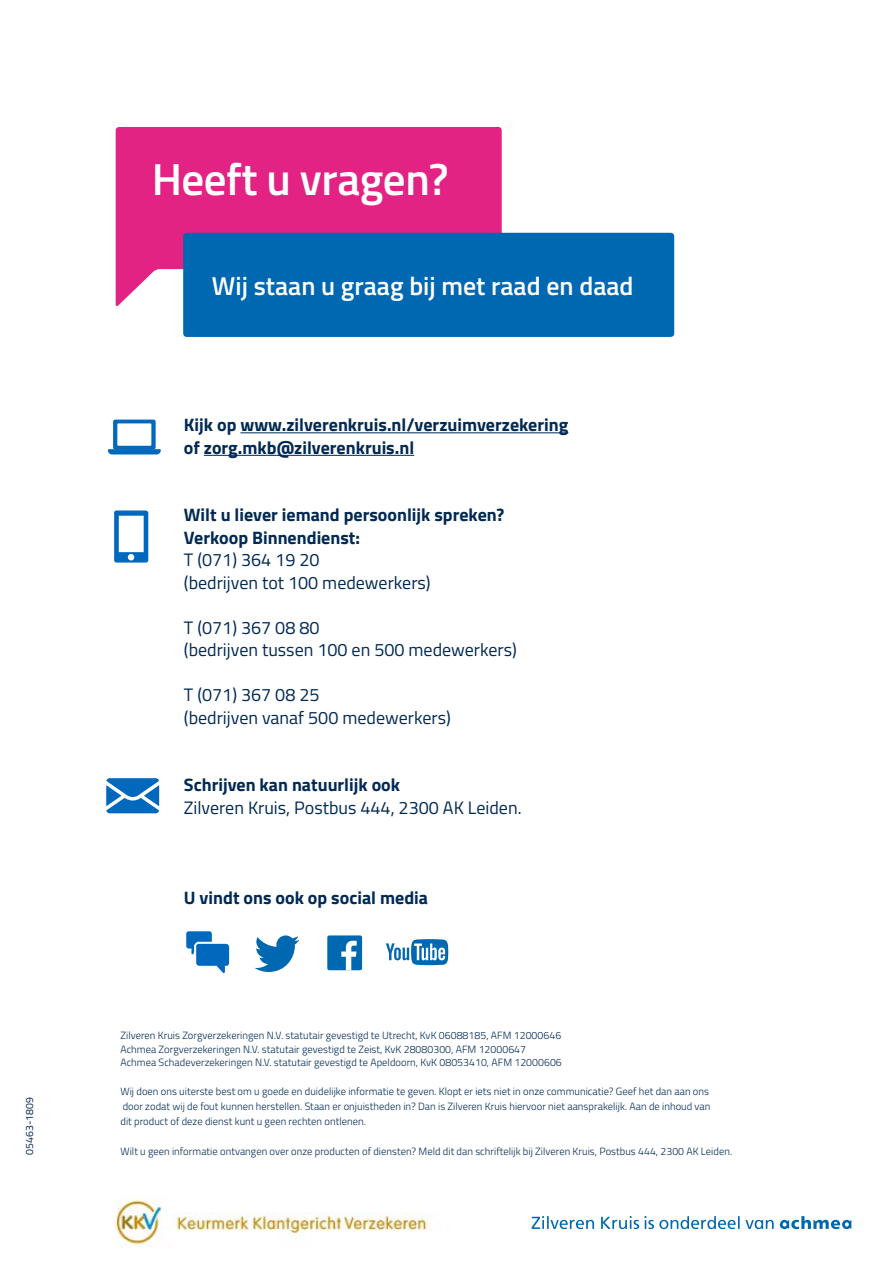
<style>
.page{position:relative;width:893px;height:1263px;background:#fff}
.page>*{position:absolute;margin:0;border:0;box-sizing:border-box;transform-origin:0 0}
.t1{font:600 45px "Titillium Web";letter-spacing:-.01em;color:#fff}
.t2{font:600 25.8px "Titillium Web";color:#fff}
.t3{font:700 18px/22.5px "Titillium Web";color:#002954}
.t4{font:18px/22.5px "Titillium Web";color:#002954}
.t5{font:300 10.5px/13.5px "Titillium Web";letter-spacing:.005em;color:#002954}
.t6{font:10.5px "Titillium Web";color:#002954}
</style>
<div class="page">
<div style="left:116px;top:127px;width:386px;height:179px;background:#e32384"></div>
<div style="left:183px;top:233px;width:491px;height:104px;background:#0068b0;border-radius:3px"></div>
<hr style="left:240px;top:433px;width:328px;height:1px;background:#002954">
<hr style="left:204px;top:455px;width:210px;height:1px;background:#002954">
<svg style="left:108px;top:420px;width:53px;height:34px"></svg>
<svg style="left:114px;top:510px;width:34px;height:53px"></svg>
<svg style="left:106px;top:778px;width:53px;height:35px"></svg>
<svg style="left:186px;top:931px;width:43px;height:43px"></svg>
<svg style="left:254px;top:935px;width:45px;height:37px"></svg>
<div style="left:327px;top:935px;width:35px;height:35px;background:#0068b0;border-radius:2px"></div>
<svg style="left:341px;top:941px;width:16px;height:29px"></svg>
<svg style="left:386px;top:939px;width:62px;height:26px"></svg>
<svg style="left:780px;top:1216px;width:71px;height:13px"></svg>
<svg style="left:746px;top:1220px;width:28px;height:9px"></svg>
<svg style="left:532px;top:1216px;width:62px;height:13px"></svg>
<svg style="left:601px;top:1216px;width:38px;height:13px"></svg>
<svg style="left:645px;top:1216px;width:95px;height:13px"></svg>
<img style="left:115px;top:1196px;width:317px;height:52px">
<p class="t6" style="left:22px;top:1155px;width:59px;rotate:-90deg">05463-1809</p>
<h1 class="t1" style="left:152px;top:145px;width:298px">Heeft u vragen?</h1>
<h2 class="t2" style="left:212px;top:267px;width:423px">Wij staan u graag bij met raad en daad</h2>
<h3 class="t3" style="left:184px;top:413px;width:386px">Kijk op www.zilverenkruis.nl/verzuimverzekering of zorg.mkb@zilverenkruis.nl</h3>
<h3 class="t3" style="left:184px;top:503px;width:322px">Wilt u liever iemand persoonlijk spreken?<br>Verkoop Binnendienst:</h3>
<h3 class="t4" style="left:184px;top:548px;width:248px">T (071) 364 19 20<br>(bedrijven tot 100 medewerkers)</h3>
<h3 class="t4" style="left:184px;top:615px;width:334px">T (071) 367 08 80<br>(bedrijven tussen 100 en 500 medewerkers)</h3>
<h3 class="t4" style="left:184px;top:683px;width:268px">T (071) 367 08 25<br>(bedrijven vanaf 500 medewerkers)</h3>
<h3 class="t3" style="left:184px;top:773px;width:218px">Schrijven kan natuurlijk ook</h3>
<h3 class="t4" style="left:184px;top:795px;width:339px">Zilveren Kruis, Postbus 444, 2300 AK Leiden.</h3>
<h3 class="t3" style="left:184px;top:885px;width:246px">U vindt ons ook op social media</h3>
<p class="t5" style="left:120px;top:1028px;width:443px">Zilveren Kruis Zorgverzekeringen N.V. statutair gevestigd te Utrecht, KvK 06088185, AFM 12000646<br>Achmea Zorgverzekeringen N.V. statutair gevestigd te Zeist, KvK 28080300, AFM 12000647<br>Achmea Schadeverzekeringen N.V. statutair gevestigd te Apeldoorn, KvK 08053410, AFM 12000606</p>
<p class="t5" style="left:120px;top:1083px;width:591px;line-height:15px">Wij doen ons uiterste best om u goede en duidelijke informatie te geven. Klopt er iets niet in onze communicatie? Geef het dan aan ons door zodat wij de fout kunnen herstellen. Staan er onjuistheden in? Dan is Zilveren Kruis hiervoor niet aansprakelijk. Aan de inhoud van dit product of deze dienst kunt u geen rechten ontlenen.</p>
<p class="t5" style="left:120px;top:1144px;width:613px">Wilt u geen informatie ontvangen over onze producten of diensten? Meld dit dan schriftelijk bij Zilveren Kruis, Postbus 444, 2300 AK Leiden.</p>
</div>
